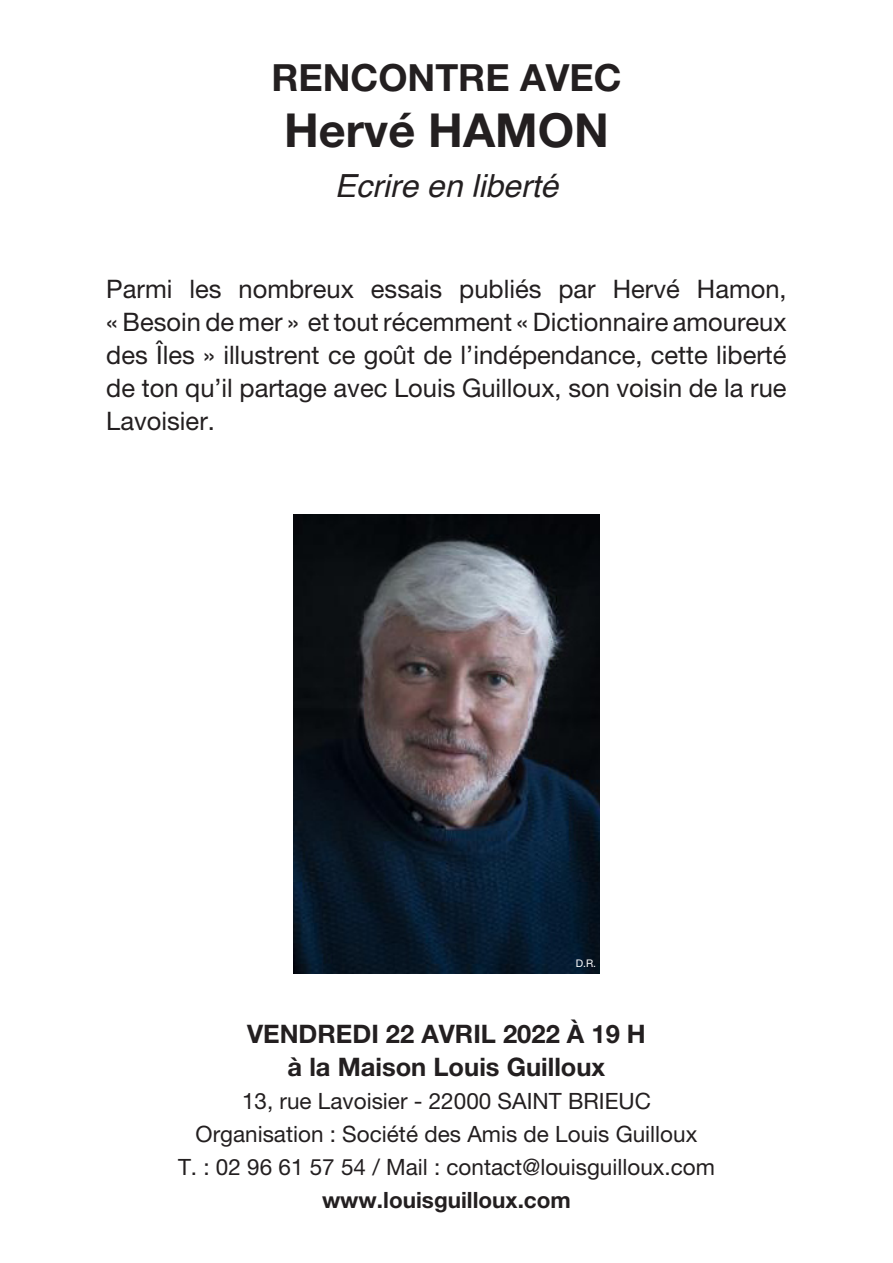
<style>
.page{position:relative;width:893px;height:1263px;background:#fff}
.page>*{position:absolute;margin:0;border:0;box-sizing:border-box;transform-origin:0 0}
.t1{font:700 46.8px "Helvetica Neue LT Pro";color:#231f20}
.t2{font:700 37.5px "Helvetica Neue LT Pro";color:#231f20}
.t3{font:italic 31.8px "Helvetica";color:#231f20}
.t4{font:25.5px/33px "Helvetica Neue LT Pro";color:#231f20;text-align:justify}
.t5{font:700 25.5px "Helvetica Neue LT Pro";color:#231f20}
.t6{font:22.5px "Helvetica Neue LT Pro";color:#231f20}
.t7{font:700 22.5px "Helvetica Neue LT Pro";color:#231f20}
.t8{font:10.5px "Helvetica Neue LT Pro";color:#fff}
</style>
<div class="page">
<img style="left:294px;top:514px;width:305px;height:460px">
<p class="t2" style="left:271px;top:54px;width:352px">RENCONTRE AVEC</p>
<p class="t1" style="left:284px;top:101px;width:326px">Hervé HAMON</p>
<p class="t3" style="left:335px;top:160px;width:225px">Ecrire en liberté</p>
<p class="t4" style="left:106px;top:272px;width:682px">Parmi les nombreux essais publiés par Hervé Hamon, « Besoin de mer » et tout récemment « Dictionnaire amoureux des Îles » illustrent ce goût de l’indépendance, cette liberté de ton qu’il partage avec Louis Guilloux, son voisin de la rue Lavoisier.</p>
<p class="t8" style="left:576px;top:957px;width:22px">D.R.</p>
<p class="t5" style="left:247px;top:1018px;width:400px">VENDREDI 22 AVRIL 2022 À 19 H</p>
<p class="t5" style="left:288px;top:1051px;width:319px">à la Maison Louis Guilloux</p>
<p class="t6" style="left:242px;top:1088px;width:410px">13, rue Lavoisier - 22000 SAINT BRIEUC</p>
<p class="t6" style="left:196px;top:1121px;width:503px">Organisation : Société des Amis de Louis Guilloux</p>
<p class="t6" style="left:178px;top:1154px;width:538px">T. : 02 96 61 57 54 / Mail : contact@louisguilloux.com</p>
<p class="t7" style="left:322px;top:1186px;width:250px">www.louisguilloux.com</p>
</div>
